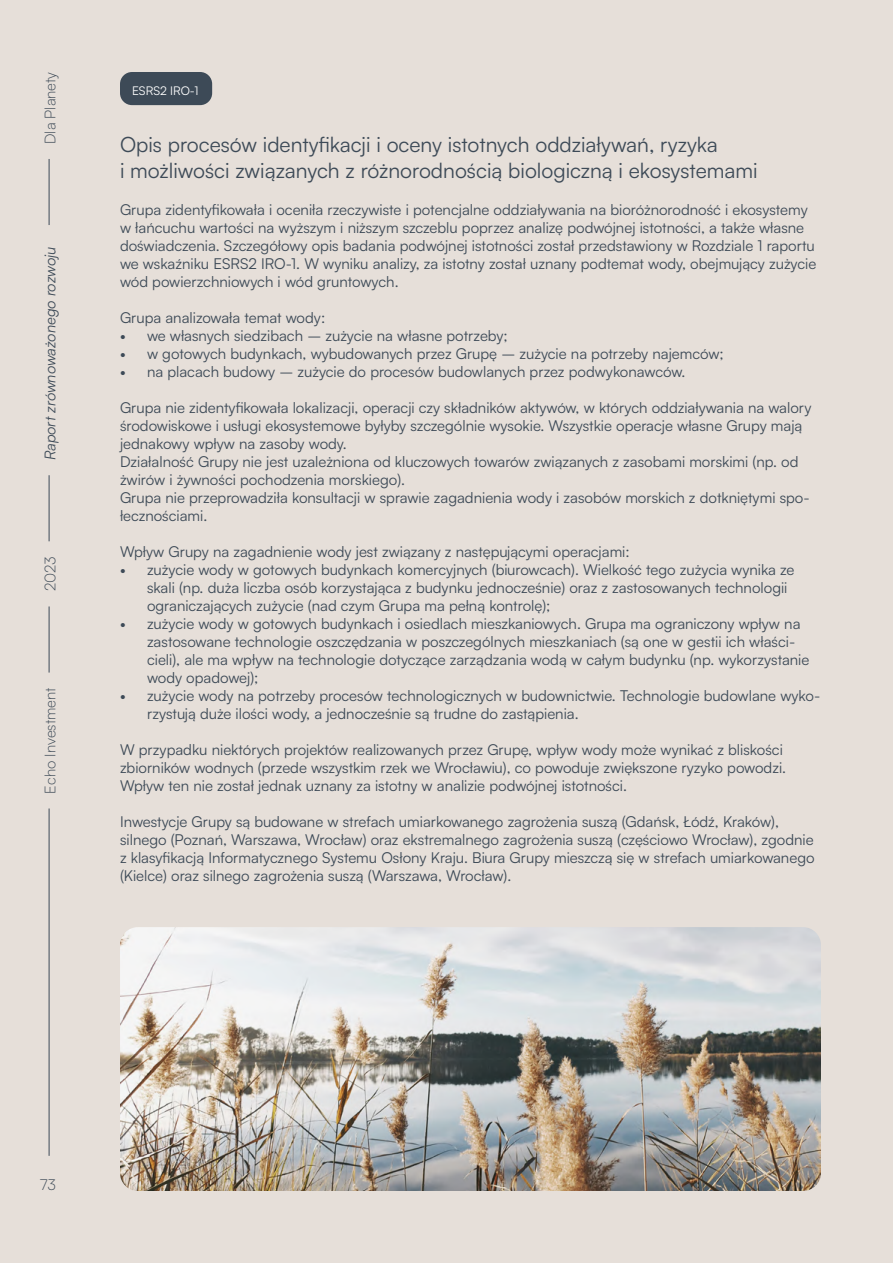
<style>
.page{position:relative;width:893px;height:1263px;background:#e6dfd9}
.page>*{position:absolute;margin:0;border:0;box-sizing:border-box;transform-origin:0 0}
.t1{font:21px/25.2px "Satoshi";color:#3d4a57}
.t2{font:15px/18px "Satoshi";color:#3d4a57}
.t3{font:300 15px "Satoshi";color:#3d4a57}
.t4{font:italic 15px "Satoshi";color:#3d4a57}
.t5{font:12px "Satoshi";color:#fff}
</style>
<div class="page">
<hr style="left:49px;top:159px;width:1px;height:66px;background:#3d4a57">
<hr style="left:49px;top:475px;width:1px;height:66px;background:#3d4a57">
<hr style="left:49px;top:808px;width:1px;height:348px;background:#3d4a57">
<hr style="left:49px;top:606px;width:1px;height:66px;background:#3d4a57">
<div style="left:120px;top:72px;width:92px;height:33px;background:#3d4a57;border-radius:12px"></div>
<img style="left:120px;top:927px;width:701px;height:264px">
<p class="t3" style="left:41px;top:144px;width:73px;rotate:-90deg">Dla Planety</p>
<p class="t4" style="left:40px;top:460px;width:215px;rotate:-90deg">Raport zrównoważonego rozwoju</p>
<p class="t3" style="left:41px;top:591px;width:37px;rotate:-90deg">2023</p>
<p class="t3" style="left:41px;top:793px;width:107px;rotate:-90deg">Echo Investment</p>
<p class="t5" style="left:132px;top:82px;width:68px">ESRS2 IRO-1</p>
<h1 class="t1" style="left:120px;top:131px;width:639px">Opis procesów identyfikacji i oceny istotnych oddziaływań, ryzyka<br>i możliwości związanych z różnorodnością biologiczną i ekosystemami</h1>
<p class="t2" style="left:120px;top:199px;width:698px">Grupa zidentyfikowała i oceniła rzeczywiste i potencjalne oddziaływania na bioróżnorodność i ekosystemy w łańcuchu wartości na wyższym i niższym szczeblu poprzez analizę podwójnej istotności, a także własne doświadczenia. Szczegółowy opis badania podwójnej istotności został przedstawiony w Rozdziale 1 raportu we wskaźniku ESRS2 IRO-1. W wyniku analizy, za istotny został uznany podtemat wody, obejmujący zużycie wód powierzchniowych i wód gruntowych.</p>
<p class="t2" style="left:120px;top:307px;width:207px">Grupa analizowała temat wody:</p>
<p class="t2" style="left:120px;top:325px;width:389px">• we własnych siedzibach – zużycie na własne potrzeby;</p>
<p class="t2" style="left:120px;top:343px;width:605px">• w gotowych budynkach, wybudowanych przez Grupę – zużycie na potrzeby najemców;</p>
<p class="t2" style="left:120px;top:361px;width:567px">• na placach budowy – zużycie do procesów budowlanych przez podwykonawców.</p>
<p class="t2" style="left:120px;top:397px;width:693px">Grupa nie zidentyfikowała lokalizacji, operacji czy składników aktywów, w których oddziaływania na walory środowiskowe i usługi ekosystemowe byłyby szczególnie wysokie. Wszystkie operacje własne Grupy mają jednakowy wpływ na zasoby wody.<br>Działalność Grupy nie jest uzależniona od kluczowych towarów związanych z zasobami morskimi (np. od żwirów i żywności pochodzenia morskiego).<br>Grupa nie przeprowadziła konsultacji w sprawie zagadnienia wody i zasobów morskich z dotkniętymi spo&shy;łecznościami.</p>
<p class="t2" style="left:120px;top:541px;width:511px">Wpływ Grupy na zagadnienie wody jest związany z następującymi operacjami:</p>
<p class="t2" style="left:147px;top:559px;width:649px;text-indent:-27px">• zużycie wody w gotowych budynkach komercyjnych (biurowcach). Wielkość tego zużycia wynika ze skali (np. duża liczba osób korzystająca z budynku jednocześnie) oraz z zastosowanych technologii ograniczających zużycie (nad czym Grupa ma pełną kontrolę);</p>
<p class="t2" style="left:147px;top:613px;width:664px;text-indent:-27px">• zużycie wody w gotowych budynkach i osiedlach mieszkaniowych. Grupa ma ograniczony wpływ na zastosowane technologie oszczędzania w poszczególnych mieszkaniach (są one w gestii ich właści&shy;cieli), ale ma wpływ na technologie dotyczące zarządzania wodą w całym budynku (np. wykorzystanie wody opadowej);</p>
<p class="t2" style="left:147px;top:685px;width:675px;text-indent:-27px">• zużycie wody na potrzeby procesów technologicznych w budownictwie. Technologie budowlane wyko&shy;rzystują duże ilości wody, a jednocześnie są trudne do zastąpienia.</p>
<p class="t2" style="left:120px;top:739px;width:668px">W przypadku niektórych projektów realizowanych przez Grupę, wpływ wody może wynikać z bliskości zbiorników wodnych (przede wszystkim rzek we Wrocławiu), co powoduje zwiększone ryzyko powodzi.<br>Wpływ ten nie został jednak uznany za istotny w analizie podwójnej istotności.</p>
<p class="t2" style="left:120px;top:811px;width:696px">Inwestycje Grupy są budowane w strefach umiarkowanego zagrożenia suszą (Gdańsk, Łódź, Kraków), silnego (Poznań, Warszawa, Wrocław) oraz ekstremalnego zagrożenia suszą (częściowo Wrocław), zgodnie z klasyfikacją Informatycznego Systemu Osłony Kraju. Biura Grupy mieszczą się w strefach umiarkowanego (Kielce) oraz silnego zagrożenia suszą (Warszawa, Wrocław).</p>
<p class="t3" style="left:40px;top:1175px;width:17px">73</p>
</div>
